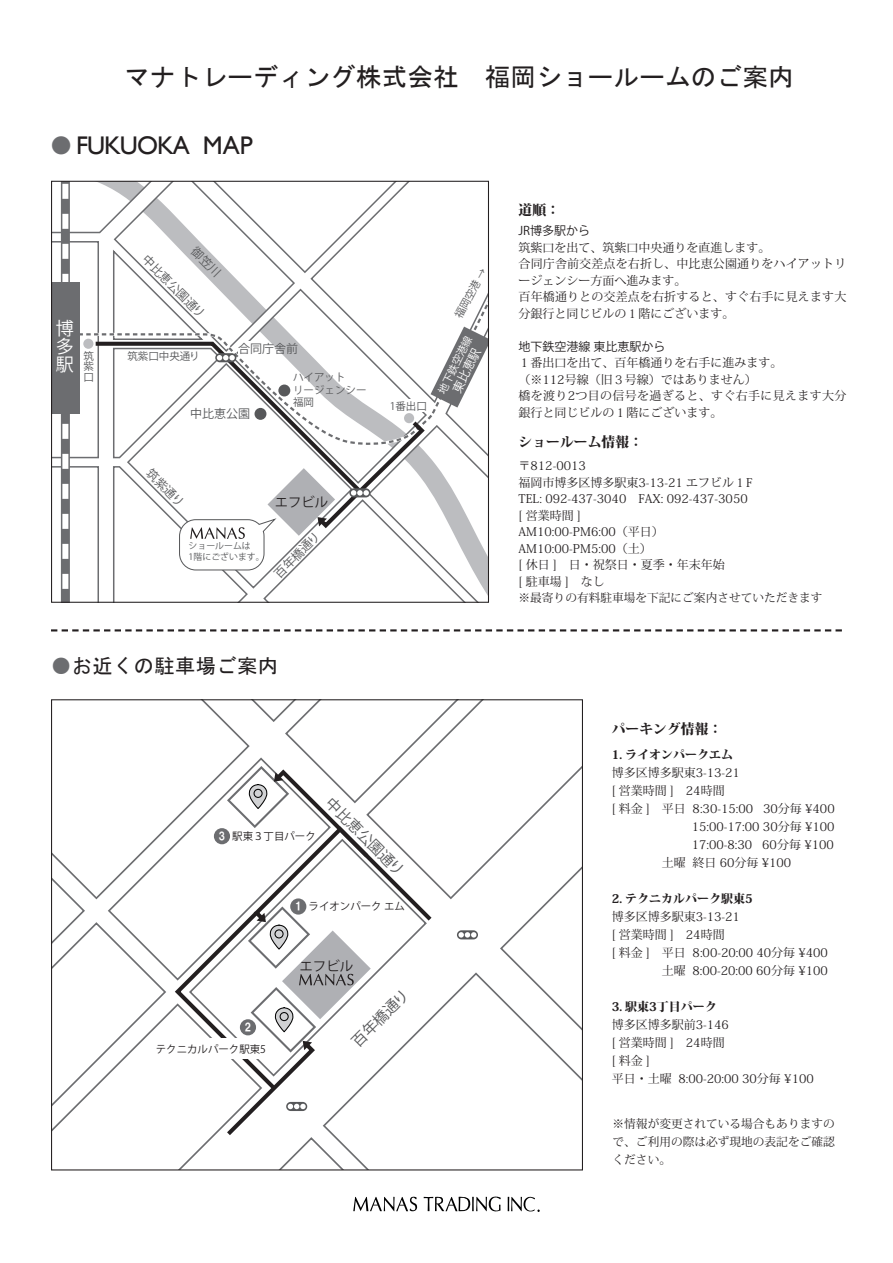
<style>
.page{position:relative;width:893px;height:1263px;background:#fff}
.page>*{position:absolute;margin:0;border:0;box-sizing:border-box;transform-origin:0 0}
.t1{font:25.5px "MS Gothic";letter-spacing:.01em;color:#231f20}
.t2{font:25.5px "Gill Sans";letter-spacing:-.04em;color:#231f20}
.t3{font:20.25px "MS Gothic";letter-spacing:.025em;color:#231f20}
.t4{font:18px/18px "Koz Go Pro";color:#fff;text-align:justify}
.t5{font:15px "Koz Go Pro";color:#57585a}
.t6{font:800 13.8px "Koz Min Pro";color:#231f20}
.t7{font:13.5px "Koz Go Pro";color:#231f20}
.t8{font:13.35px "Koz Go Pro";color:#231f20}
.t9{font:12px/16.5px "Koz Min Pro";color:#231f20}
.t10{font:800 12px "Koz Min Pro";color:#231f20}
.t11{font:12px "Koz Go Pro";color:#57585a}
.t12{font:12px "Koz Min Pro Bold 83 pv RKSJ H";color:#231f20}
.t13{font:12px "Koz Go Pro";color:#fff}
.t14{font:11.7px/18px "Koz Min Pro";color:#231f20;text-align:justify}
.t15{font:10.95px "HGS Soei Kakugothic UB";color:#fff}
.t16{font:10.5px/12.6px "Koz Go Pro";color:#57585a}
.t17{font:10.5px "Koz Go Pro";color:#231f20}
.t18{font:10.5px "Koz Go Pro";color:#fff}
.t19{font:8.85px/10.6px "Koz Go Pro";color:#57585a}
.s1{font-family:"Koz Min Pr 6 N Regular 83 pv RKSJ H";font-size:20.25px;color:#6c6d70}
.s2{color:#6c6d70}
.s3{font-family:"HGS Soei Kakugothic UB";font-size:10.95px;color:#fff}
</style>
<div class="page">
<svg style="left:53px;top:701px;width:528px;height:467px"></svg>
<svg style="left:53px;top:183px;width:434px;height:418px"></svg>
<svg style="left:61px;top:183px;width:9px;height:418px"></svg>
<svg style="left:62px;top:183px;width:6px;height:418px"></svg>
<svg style="left:53px;top:232px;width:434px;height:216px"></svg>
<div style="left:52px;top:282px;width:28px;height:132px;background:#6c6d70"></div>
<svg style="left:431px;top:327px;width:56px;height:80px"></svg>
<svg style="left:51px;top:629px;width:791px;height:2px"></svg>
<svg style="left:353px;top:1196px;width:65px;height:15px"></svg>
<svg style="left:424px;top:1196px;width:77px;height:16px"></svg>
<svg style="left:508px;top:1196px;width:32px;height:16px"></svg>
<svg style="left:179px;top:531px;width:156px;height:39px"></svg>
<svg style="left:92px;top:340px;width:274px;height:191px"></svg>
<svg style="left:215px;top:353px;width:21px;height:9px"></svg>
<svg style="left:217px;top:355px;width:18px;height:5px"></svg>
<svg style="left:349px;top:488px;width:21px;height:9px"></svg>
<svg style="left:351px;top:417px;width:77px;height:80px"></svg>
<svg style="left:457px;top:930px;width:21px;height:9px"></svg>
<svg style="left:458px;top:932px;width:18px;height:5px"></svg>
<svg style="left:172px;top:766px;width:264px;height:373px"></svg>
<div style="left:177px;top:1038px;width:85px;height:20px;background:#fff"></div>
<div style="left:83px;top:339px;width:10px;height:10px;background:#bcbdc0;border-radius:50%"></div>
<div style="left:404px;top:413px;width:10px;height:10px;background:#bcbdc0;border-radius:50%"></div>
<div style="left:238px;top:341px;width:15px;height:13px;background:#fff"></div>
<div style="left:405px;top:399px;width:23px;height:13px;background:#fff"></div>
<svg style="left:190px;top:245px;width:32px;height:33px"></svg>
<h1 class="t1" style="left:99px;top:64px;width:696px">　マナトレーディング株式会社　福岡ショールームのご案内</h1>
<h1 class="t2" style="left:51px;top:131px;width:203px"><span class="s1">●</span> FUKUOKA MAP</h1>
<h3 class="t4" style="left:56px;top:320px;width:19px">博多駅</h3>
<p class="t16" style="left:83px;top:351px;width:12px;line-height:10.5px;text-align:justify">筑紫口</p>
<p class="t11" style="left:150px;top:252px;width:84px;rotate:45deg">中比恵公園通り</p>
<p class="t16" style="left:127px;top:350px;width:74px">筑紫口中央通り</p>
<p class="t11" style="left:238px;top:340px;width:61px">合同庁舎前</p>
<p class="t11" style="left:190px;top:406px;width:61px">中比恵公園</p>
<p class="t16" style="left:293px;top:371px;width:75px">ハイアット<br>リージェンシー福岡</p>
<p class="t11" style="left:154px;top:466px;width:48px;rotate:45deg">筑紫通り</p>
<p class="t19" style="left:189px;top:541px;width:78px">ショールームは<br>1階にございます。</p>
<p class="t8" style="left:275px;top:493px;width:55px">エフビル</p>
<p class="t11" style="left:271px;top:570px;width:60px;rotate:-45deg">百年橋通り</p>
<p class="t16" style="left:390px;top:400px;width:39px">1番出口</p>
<p class="t16" style="left:452px;top:315px;width:56px;rotate:-62deg">福岡空港 →</p>
<p class="t18" style="left:435px;top:390px;width:64px;rotate:-64deg">地下鉄空港線</p>
<p class="t13" style="left:449px;top:388px;width:49px;rotate:-64deg">東比恵駅</p>
<h2 class="t3" style="left:51px;top:655px;width:229px"><span class="s2">●</span>お近くの駐車場ご案内</h2>
<p class="t17" style="left:219px;top:829px;width:99px"><span class="s3">3</span> 駅東３丁目パーク</p>
<p class="t5" style="left:335px;top:793px;width:105px;rotate:45deg">中比恵公園通り</p>
<p class="t17" style="left:295px;top:900px;width:112px"><span class="s3">1</span> ライオンパーク エム</p>
<p class="t15" style="left:245px;top:1022px;width:8px">2</p>
<p class="t17" style="left:156px;top:1042px;width:112px">テクニカルパーク駅東5</p>
<p class="t7" style="left:299px;top:958px;width:55px">エフビル</p>
<p class="t5" style="left:347px;top:1037px;width:75px;rotate:-45deg">百年橋通り</p>
<p class="t6" style="left:519px;top:200px;width:43px">道順：</p>
<p class="t12" style="left:519px;top:224px;width:73px">JR博多駅から</p>
<p class="t9" style="left:519px;top:239px;width:329px">筑紫口を出て、筑紫口中央通りを直進します。<br>合同庁舎前交差点を右折し、中比恵公園通りをハイアットリージェンシー方面へ進みます。<br>百年橋通りとの交差点を右折すると、すぐ右手に見えます大分銀行と同じビルの１階にございます。</p>
<p class="t12" style="left:519px;top:340px;width:148px">地下鉄空港線 東比恵駅から</p>
<p class="t9" style="left:519px;top:354px;width:329px">１番出口を出て、百年橋通りを右手に進みます。<br>（※112号線（旧３号線）ではありません）<br>橋を渡り2つ目の信号を過ぎると、すぐ右手に見えます大分銀行と同じビルの１階にございます。</p>
<p class="t6" style="left:519px;top:432px;width:126px">ショールーム情報：</p>
<p class="t9" style="left:519px;top:457px;width:235px">〒812-0013<br>福岡市博多区博多駅東3-13-21 エフビル１F<br>TEL: 092-437-3040　FAX: 092-437-3050 [ 営業時間 ]<br>AM10:00-PM6:00（平日）<br>AM10:00-PM5:00（土）<br>[ 休日 ]　日・祝祭日・夏季・年末年始<br>[ 駐車場 ]　なし</p>
<p class="t14" style="left:519px;top:589px;width:306px">※最寄りの有料駐車場を下記にご案内させていただきます</p>
<p class="t6" style="left:612px;top:718px;width:112px">パーキング情報：</p>
<p class="t10" style="left:612px;top:746px;width:123px">1. ライオンパークエム</p>
<p class="t9" style="left:612px;top:764px;width:130px">博多区博多駅東3-13-21</p>
<p class="t9" style="left:612px;top:782px;width:114px">[ 営業時間 ]　24時間</p>
<p class="t9" style="left:612px;top:800px;width:224px">[ 料金 ]　平日 8:30-15:00 30分毎 ¥400</p>
<p class="t9" style="left:692px;top:818px;width:144px">15:00-17:00 30分毎 ¥100</p>
<p class="t9" style="left:692px;top:836px;width:144px">17:00-8:30 60分毎 ¥100</p>
<p class="t9" style="left:662px;top:854px;width:131px">土曜 終日 60分毎 ¥100</p>
<p class="t10" style="left:612px;top:890px;width:143px">2. テクニカルパーク駅東5</p>
<p class="t9" style="left:612px;top:908px;width:130px">博多区博多駅東3-13-21</p>
<p class="t9" style="left:612px;top:926px;width:114px">[ 営業時間 ]　24時間</p>
<p class="t9" style="left:612px;top:944px;width:218px">[ 料金 ]　平日 8:00-20:00 40分毎 ¥400</p>
<p class="t9" style="left:662px;top:962px;width:168px">土曜 8:00-20:00 60分毎 ¥100</p>
<p class="t10" style="left:612px;top:998px;width:107px">3. 駅東3丁目パーク</p>
<p class="t9" style="left:612px;top:1015px;width:204px;line-height:18px">博多区博多駅前3-146<br>[ 営業時間 ]　24時間<br>[ 料金 ]<br>平日・土曜 8:00-20:00 30分毎 ¥100</p>
<p class="t14" style="left:613px;top:1114px;width:224px">※情報が変更されている場合もありますので、ご利用の際は必ず現地の表記をご確認ください。</p>
</div>
